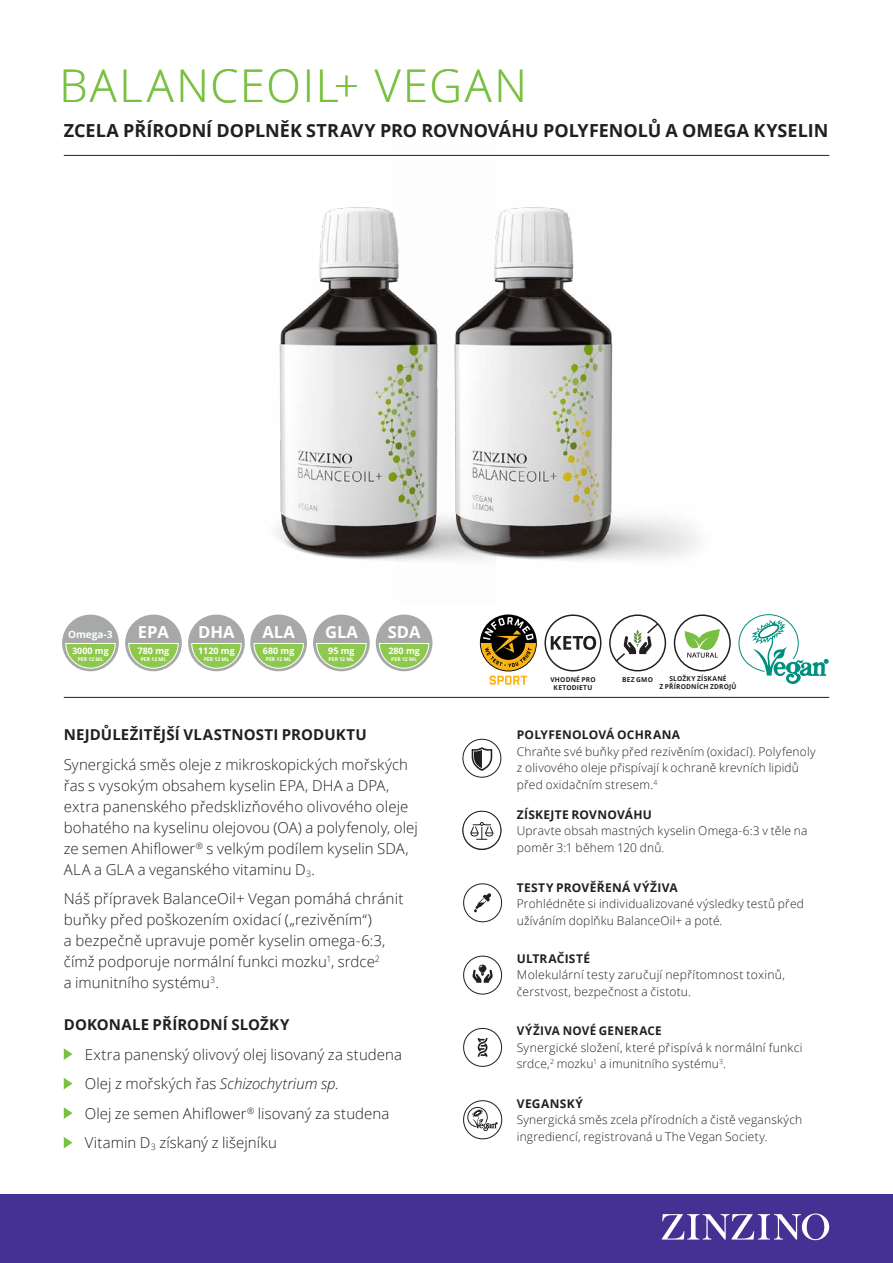
<style>
.page{position:relative;width:893px;height:1263px;background:#fff}
.page>*{position:absolute;margin:0;border:0;box-sizing:border-box;transform-origin:0 0}
.Heading_30_35{font:300 45px "Open Sans";letter-spacing:.05em;color:#79c142}
.t1{font:700 18px "Open Sans";color:#231f20}
.t2{font:700 16.65px "Open Sans";color:#fff}
.Preamble_10_14{font:300 15px/21px "Open Sans";letter-spacing:.005em;color:#231f20}
.Bullet_points_10_14{font:300 15px "Open Sans";letter-spacing:.005em;color:#231f20}
.Preamble_10_14-2{font:700 15px "Open Sans";letter-spacing:.01em;color:#231f20}
.Bullet_points_10_14-2{font:italic 300 15px "Open Sans";color:#231f20}
.Body_8_11{font:300 12px/16.5px "Open Sans";letter-spacing:.015em;color:#231f20}
.Body_8_11-2{font:700 12px "Open Sans";letter-spacing:.025em;color:#231f20}
.t3{font:700 10.05px "Open Sans";color:#fff}
.t4{font:700 8.85px "Open Sans";color:#fff}
.t5{font:700 6.75px/8.1px "Open Sans";letter-spacing:.03em;color:#231f20;text-align:center}
.t6{font:700 5.1px "Open Sans";color:#fff}
.s1{font-style:normal}
</style>
<div class="page">
<div style="left:0;top:1194px;width:893px;height:69px;background:#443193"></div>
<svg style="left:662px;top:1213px;width:167px;height:27px"></svg>
<hr style="left:64px;top:697px;width:765px;height:1px;background:#231f20">
<div style="left:62px;top:614px;width:57px;height:57px;background:#a7a9a9;border-radius:50%"></div>
<svg style="left:65px;top:643px;width:51px;height:26px"></svg>
<div style="left:125px;top:614px;width:57px;height:57px;background:#a7a9a9;border-radius:50%"></div>
<svg style="left:128px;top:643px;width:51px;height:26px"></svg>
<div style="left:188px;top:614px;width:57px;height:57px;background:#a7a9a9;border-radius:50%"></div>
<svg style="left:191px;top:643px;width:51px;height:26px"></svg>
<div style="left:250px;top:614px;width:57px;height:57px;background:#a7a9a9;border-radius:50%"></div>
<svg style="left:253px;top:643px;width:51px;height:26px"></svg>
<div style="left:313px;top:614px;width:57px;height:57px;background:#a7a9a9;border-radius:50%"></div>
<svg style="left:316px;top:643px;width:51px;height:26px"></svg>
<div style="left:376px;top:614px;width:56px;height:57px;background:#a7a9a9;border-radius:50%"></div>
<svg style="left:378px;top:643px;width:52px;height:26px"></svg>
<img style="left:172px;top:154px;width:226px;height:407px">
<img style="left:398px;top:154px;width:323px;height:407px">
<svg style="left:462px;top:739px;width:39px;height:39px"></svg>
<svg style="left:462px;top:811px;width:39px;height:39px"></svg>
<svg style="left:463px;top:883px;width:39px;height:39px"></svg>
<svg style="left:463px;top:956px;width:39px;height:38px"></svg>
<svg style="left:463px;top:1028px;width:39px;height:39px"></svg>
<svg style="left:463px;top:1100px;width:40px;height:40px"></svg>
<hr style="left:64px;top:155px;width:765px;height:1px;background:#231f20">
<svg style="left:64px;top:1048px;width:9px;height:12px"></svg>
<svg style="left:64px;top:1078px;width:9px;height:11px"></svg>
<svg style="left:64px;top:1107px;width:9px;height:12px"></svg>
<svg style="left:64px;top:1137px;width:9px;height:11px"></svg>
<svg style="left:738px;top:614px;width:90px;height:70px"></svg>
<svg style="left:490px;top:676px;width:37px;height:9px"></svg>
<svg style="left:481px;top:615px;width:55px;height:55px"></svg>
<div style="left:609px;top:614px;width:57px;height:57px;border:1px solid #231f20;border-radius:50%"></div>
<svg style="left:614px;top:622px;width:46px;height:41px"></svg>
<div style="left:674px;top:614px;width:57px;height:57px;border:1px solid #231f20;border-radius:50%"></div>
<svg style="left:685px;top:629px;width:35px;height:29px"></svg>
<svg style="left:544px;top:614px;width:57px;height:57px"></svg>
<p class="Heading_30_35" style="left:60px;top:55px;width:469px">BALANCEOIL+ VEGAN</p>
<p class="t1" style="left:64px;top:118px;width:766px">ZCELA PŘÍRODNÍ DOPLNĚK STRAVY PRO ROVNOVÁHU POLYFENOLŮ A OMEGA KYSELIN</p>
<p class="t3" style="left:68px;top:627px;width:46px">Omega-3</p>
<p class="t2" style="left:138px;top:620px;width:33px">EPA</p>
<p class="t4" style="left:138px;top:644px;width:33px">780 mg</p>
<p class="t6" style="left:141px;top:656px;width:27px">PER 12 ML</p>
<p class="t4" style="left:72px;top:644px;width:38px">3000 mg</p>
<p class="t6" style="left:78px;top:656px;width:27px">PER 12 ML</p>
<p class="t2" style="left:198px;top:620px;width:38px">DHA</p>
<p class="t4" style="left:198px;top:644px;width:38px">1120 mg</p>
<p class="t6" style="left:204px;top:656px;width:27px">PER 12 ML</p>
<p class="t2" style="left:263px;top:620px;width:34px">ALA</p>
<p class="t2" style="left:325px;top:620px;width:34px">GLA</p>
<p class="t4" style="left:328px;top:644px;width:28px">95 mg</p>
<p class="t6" style="left:329px;top:656px;width:27px">PER 12 ML</p>
<p class="t4" style="left:263px;top:644px;width:33px">680 mg</p>
<p class="t6" style="left:266px;top:656px;width:27px">PER 12 ML</p>
<p class="t2" style="left:388px;top:620px;width:34px">SDA</p>
<p class="t4" style="left:388px;top:644px;width:33px">280 mg</p>
<p class="t6" style="left:391px;top:656px;width:27px">PER 12 ML</p>
<p class="Preamble_10_14-2" style="left:64px;top:724px;width:305px">NEJDŮLEŽITĚJŠÍ VLASTNOSTI PRODUKTU</p>
<p class="Preamble_10_14" style="left:64px;top:753px;width:355px">Synergická směs oleje z mikroskopických mořských řas s vysokým obsahem kyselin EPA, DHA a DPA, extra panenského předsklizňového olivového oleje bohatého na kyselinu olejovou (OA) a polyfenoly, olej ze semen Ahiflower<sup>®</sup> s velkým podílem kyselin SDA, ALA a GLA a veganského vitaminu D<sub>3</sub>.</p>
<p class="Preamble_10_14" style="left:64px;top:888px;width:341px">Náš přípravek BalanceOil+ Vegan pomáhá chránit buňky před poškozením oxidací („rezivěním“)<br>a bezpečně upravuje poměr kyselin omega-6:3, čímž podporuje normální funkci mozku<sup>1</sup>, srdce<sup>2<br></sup>a imunitního systému<sup>3</sup>.</p>
<p class="Preamble_10_14-2" style="left:64px;top:1014px;width:227px">DOKONALE PŘÍRODNÍ SLOŽKY</p>
<p class="Bullet_points_10_14" style="left:85px;top:1044px;width:319px">Extra panenský olivový olej lisovaný za studena</p>
<p class="Bullet_points_10_14-2" style="left:85px;top:1074px;width:256px"><span class="s1">Olej z mořských řas</span> Schizochytrium sp.</p>
<p class="Bullet_points_10_14" style="left:85px;top:1103px;width:306px">Olej ze semen Ahiflower<sup>®</sup> lisovaný za studena</p>
<p class="Bullet_points_10_14" style="left:85px;top:1133px;width:194px">Vitamin D<sub>3</sub> získaný z lišejníku</p>
<p class="t5" style="left:550px;top:675px;width:47px">VHODNÉ PRO</p>
<p class="t5" style="left:622px;top:675px;width:32px">BEZ GMO</p>
<p class="t5" style="left:554px;top:683px;width:40px">KETODIETU</p>
<p class="t5" style="left:659px;top:674px;width:79px">SLOŽKY ZÍSKANÉ<br>Z PŘÍRODNÍCH ZDROJŮ</p>
<p class="Body_8_11-2" style="left:517px;top:726px;width:165px">POLYFENOLOVÁ OCHRANA</p>
<p class="Body_8_11" style="left:517px;top:743px;width:300px">Chraňte své buňky před rezivěním (oxidací). Polyfenoly z olivového oleje přispívají k ochraně krevních lipidů před oxidačním stresem.<sup>4</sup></p>
<p class="Body_8_11-2" style="left:517px;top:806px;width:136px">ZÍSKEJTE ROVNOVÁHU</p>
<p class="Body_8_11" style="left:517px;top:822px;width:292px">Upravte obsah mastných kyselin Omega-6:3 v těle na poměr 3:1 během 120 dnů.</p>
<p class="Body_8_11-2" style="left:517px;top:879px;width:162px">TESTY PROVĚŘENÁ VÝŽIVA</p>
<p class="Body_8_11" style="left:517px;top:895px;width:289px">Prohlédněte si individualizované výsledky testů před užíváním doplňku BalanceOil+ a poté.</p>
<p class="Body_8_11-2" style="left:517px;top:950px;width:75px">ULTRAČISTÉ</p>
<p class="Body_8_11" style="left:517px;top:966px;width:270px">Molekulární testy zaručují nepřítomnost toxinů, čerstvost, bezpečnost a čistotu.</p>
<p class="Body_8_11-2" style="left:517px;top:1022px;width:146px">VÝŽIVA NOVÉ GENERACE</p>
<p class="Body_8_11" style="left:517px;top:1039px;width:287px">Synergické složení, které přispívá k normální funkci srdce,<sup>2</sup> mozku<sup>1</sup> a imunitního systému<sup>3</sup>.</p>
<p class="Body_8_11-2" style="left:517px;top:1095px;width:68px">VEGANSKÝ</p>
<p class="Body_8_11" style="left:517px;top:1111px;width:287px">Synergická směs zcela přírodních a čistě veganských ingrediencí, registrovaná u The Vegan Society.</p>
</div>
